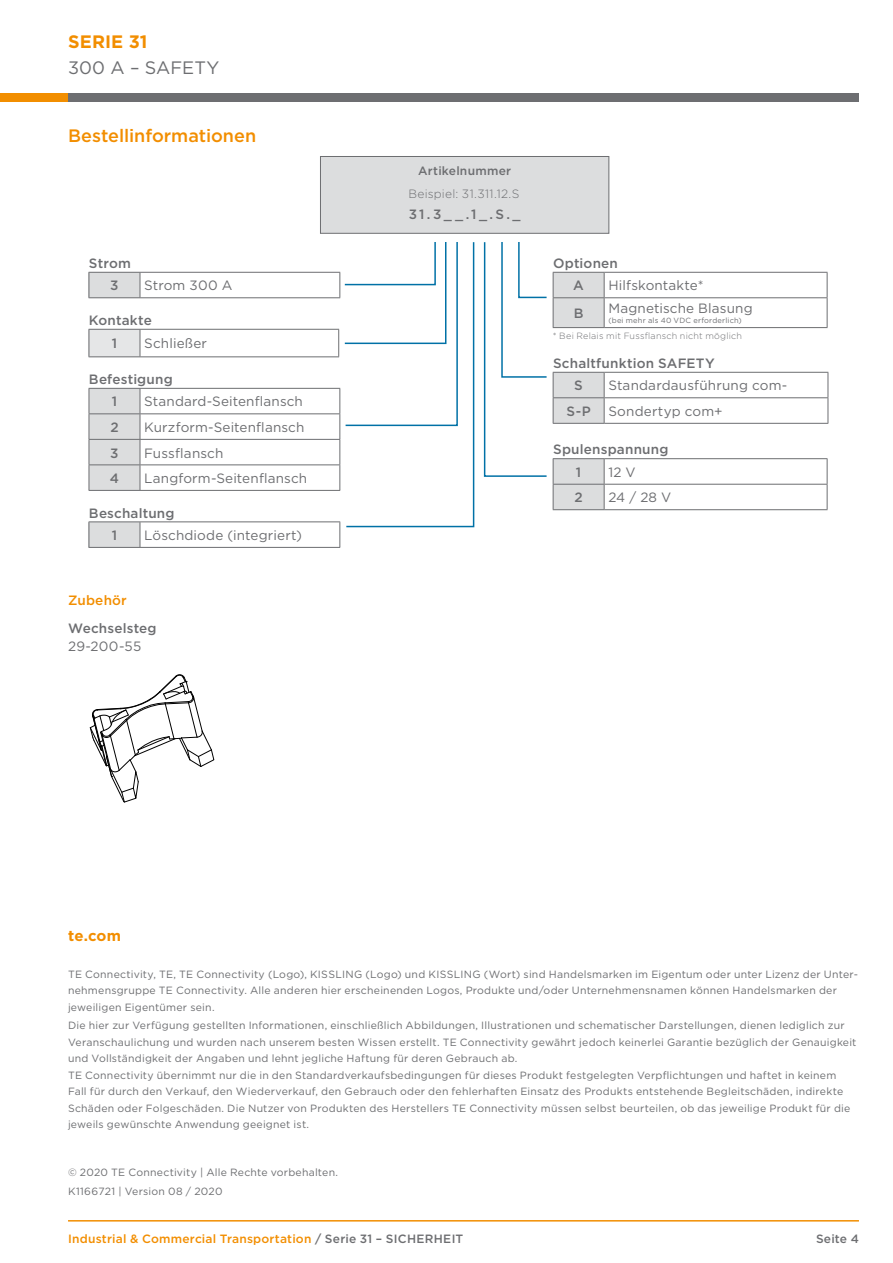
<style>
.page{position:relative;width:893px;height:1263px;background:#fff}
.page>*{position:absolute;margin:0;border:0;box-sizing:border-box;transform-origin:0 0}
.t1{font:500 18px "Gotham";color:#f28e00}
.t2{font:18px "Gotham";color:#6d6e71}
.t3{font:700 18px "Gotham";letter-spacing:.005em;color:#f28e00}
.t4{font:700 15px "Gotham";color:#f28e00}
.t5{font:13.5px "Gotham";letter-spacing:.01em;color:#6d6e71}
.t6{font:500 13.5px/22.4px "Gotham";letter-spacing:.015em;color:#6d6e71}
.t7{font:500 13.5px "Gotham";letter-spacing:.015em;color:#f28e00}
.t8{font:500 12px "Gotham";letter-spacing:.02em;color:#f28e00}
.t9{font:300 12px "Gotham";letter-spacing:.02em;color:#6d6e71}
.t10{font:500 12px "Gotham";letter-spacing:.02em;color:#6d6e71}
.t11{font:10.5px/16.5px "Gotham";letter-spacing:.02em;color:#6d6e71}
.t12{font:300 9px "Gotham";letter-spacing:.025em;color:#6d6e71}
.t13{font:7.5px "Gotham";letter-spacing:.03em;color:#6d6e71}
.s1{color:#6d6e71}
</style>
<div class="page">
<hr style="left:68px;top:1220px;width:791px;height:1px;background:#f28e00">
<div style="left:0;top:94px;width:68px;height:8px;background:#f28e00"></div>
<div style="left:68px;top:94px;width:791px;height:8px;background:#6d6e71"></div>
<div style="left:320px;top:156px;width:289px;height:77px;background:#dcddde"></div>
<div style="left:320px;top:156px;width:289px;height:78px;border:1px solid #6d6e71"></div>
<div style="left:89px;top:272px;width:51px;height:26px;background:#dcddde"></div>
<hr style="left:89px;top:272px;width:51px;height:1px;background:#6d6e71">
<svg style="left:89px;top:273px;width:1px;height:24px"></svg>
<hr style="left:140px;top:272px;width:200px;height:1px;background:#6d6e71">
<svg style="left:140px;top:273px;width:1px;height:24px"></svg>
<hr style="left:89px;top:297px;width:51px;height:1px;background:#6d6e71">
<hr style="left:140px;top:297px;width:200px;height:1px;background:#6d6e71">
<hr style="left:140px;top:388px;width:200px;height:1px;background:#6d6e71">
<hr style="left:140px;top:413px;width:200px;height:1px;background:#6d6e71">
<hr style="left:140px;top:439px;width:200px;height:1px;background:#6d6e71">
<hr style="left:140px;top:464px;width:200px;height:1px;background:#6d6e71">
<svg style="left:89px;top:388px;width:52px;height:102px;background:#d4d5d7"></svg>
<hr style="left:89px;top:490px;width:51px;height:1px;background:#6d6e71">
<hr style="left:140px;top:490px;width:200px;height:1px;background:#6d6e71">
<hr style="left:604px;top:372px;width:224px;height:1px;background:#6d6e71">
<hr style="left:604px;top:397px;width:224px;height:1px;background:#6d6e71">
<svg style="left:828px;top:373px;width:1px;height:50px"></svg>
<hr style="left:604px;top:423px;width:224px;height:1px;background:#6d6e71">
<div style="left:89px;top:329px;width:51px;height:28px;background:#e5e6e7"></div>
<hr style="left:89px;top:329px;width:51px;height:1px;background:#6d6e71">
<svg style="left:89px;top:330px;width:1px;height:26px"></svg>
<hr style="left:140px;top:329px;width:199px;height:1px;background:#6d6e71">
<svg style="left:140px;top:330px;width:1px;height:26px"></svg>
<hr style="left:89px;top:356px;width:51px;height:1px;background:#6d6e71">
<hr style="left:140px;top:356px;width:199px;height:1px;background:#6d6e71">
<div style="left:89px;top:522px;width:51px;height:25px;background:#dcddde"></div>
<hr style="left:89px;top:521px;width:51px;height:1px;background:#6d6e71">
<svg style="left:89px;top:522px;width:1px;height:25px"></svg>
<hr style="left:140px;top:521px;width:200px;height:1px;background:#6d6e71">
<svg style="left:140px;top:522px;width:1px;height:25px"></svg>
<hr style="left:89px;top:547px;width:51px;height:1px;background:#6d6e71">
<hr style="left:140px;top:547px;width:200px;height:1px;background:#6d6e71">
<hr style="left:604px;top:272px;width:223px;height:1px;background:#6d6e71">
<hr style="left:604px;top:297px;width:223px;height:1px;background:#6d6e71">
<svg style="left:827px;top:273px;width:1px;height:54px"></svg>
<hr style="left:604px;top:327px;width:223px;height:1px;background:#6d6e71">
<svg style="left:338px;top:242px;width:137px;height:305px"></svg>
<hr style="left:604px;top:458px;width:223px;height:1px;background:#6d6e71">
<hr style="left:604px;top:484px;width:223px;height:1px;background:#6d6e71">
<svg style="left:483px;top:242px;width:122px;height:268px"></svg>
<svg style="left:827px;top:459px;width:1px;height:50px"></svg>
<hr style="left:553px;top:509px;width:51px;height:1px;background:#6d6e71">
<hr style="left:604px;top:509px;width:223px;height:1px;background:#6d6e71">
<svg style="left:90px;top:674px;width:124px;height:129px"></svg>
<h1 class="t3" style="left:68px;top:30px;width:81px">SERIE 31</h1>
<h1 class="t2" style="left:68px;top:56px;width:153px">300 A – SAFETY</h1>
<h1 class="t1" style="left:68px;top:124px;width:190px">Bestellinformationen</h1>
<p class="t6" style="left:110px;top:252px;width:22px;text-indent:-21px">Strom<br>3</p>
<p class="t5" style="left:144px;top:277px;width:90px">Strom 300 A</p>
<p class="t6" style="left:112px;top:308px;width:42px;line-height:23.4px;text-indent:-23px">Kontakte<br>1</p>
<p class="t5" style="left:144px;top:335px;width:64px">Schließer</p>
<p class="t6" style="left:112px;top:368px;width:62px;text-indent:-23px">Befestigung<br>1</p>
<p class="t5" style="left:144px;top:393px;width:160px">Standard-Seitenflansch</p>
<p class="t6" style="left:110px;top:416px;width:10px">2</p>
<p class="t5" style="left:144px;top:419px;width:162px">Kurzform-Seitenflansch</p>
<p class="t6" style="left:110px;top:441px;width:10px">3</p>
<p class="t5" style="left:144px;top:444px;width:81px">Fussflansch</p>
<p class="t6" style="left:110px;top:467px;width:11px">4</p>
<p class="t5" style="left:144px;top:470px;width:164px">Langform-Seitenflansch</p>
<p class="t6" style="left:112px;top:501px;width:64px;text-indent:-23px">Beschaltung<br>1</p>
<p class="t5" style="left:144px;top:527px;width:159px">Löschdiode (integriert)</p>
<p class="t7" style="left:68px;top:591px;width:60px">Zubehör</p>
<p class="t6" style="left:68px;top:617px;width:90px">Wechselsteg</p>
<p class="t5" style="left:68px;top:638px;width:75px">29-200-55</p>
<p class="t10" style="left:418px;top:163px;width:94px">Artikelnummer</p>
<p class="t6" style="left:409px;top:203px;width:113px">31.3__.1_.S._</p>
<p class="t9" style="left:408px;top:186px;width:112px">Beispiel: 31.311.12.S</p>
<p class="t6" style="left:573px;top:252px;width:46px;text-indent:-20px">Optionen<br>A</p>
<p class="t5" style="left:608px;top:277px;width:97px">Hilfskontakte*</p>
<p class="t6" style="left:574px;top:302px;width:11px">B</p>
<p class="t5" style="left:608px;top:299px;width:146px">Magnetische Blasung</p>
<p class="t13" style="left:608px;top:316px;width:135px">(bei mehr als 40 VDC erforderlich)</p>
<p class="t12" style="left:553px;top:330px;width:191px">* Bei Relais mit Fussflansch nicht möglich</p>
<p class="t6" style="left:574px;top:352px;width:142px;text-indent:-21px">Schaltfunktion SAFETY<br>S</p>
<p class="t5" style="left:608px;top:377px;width:180px">Standardausführung com-</p>
<p class="t6" style="left:567px;top:400px;width:26px">S-P</p>
<p class="t5" style="left:608px;top:402px;width:116px">Sondertyp com+</p>
<p class="t6" style="left:576px;top:438px;width:94px;text-indent:-23px">Spulenspannung<br>1</p>
<p class="t5" style="left:608px;top:463px;width:29px">12 V</p>
<p class="t6" style="left:574px;top:486px;width:10px">2</p>
<p class="t5" style="left:608px;top:489px;width:64px">24 / 28 V</p>
<h2 class="t4" style="left:68px;top:925px;width:54px">te.com</h2>
<p class="t11" style="left:68px;top:965px;width:791px">TE Connectivity, TE, TE Connectivity (Logo), KISSLING (Logo) und KISSLING (Wort) sind Handelsmarken im Eigentum oder unter Lizenz der Unter&shy;nehmensgruppe TE Connectivity. Alle anderen hier erscheinenden Logos, Produkte und/oder Unternehmensnamen können Handelsmarken der jeweiligen Eigentümer sein.</p>
<p class="t11" style="left:68px;top:1017px;width:790px">Die hier zur Verfügung gestellten Informationen, einschließlich Abbildungen, Illustrationen und schematischer Darstellungen, dienen lediglich zur Veranschaulichung und wurden nach unserem besten Wissen erstellt. TE Connectivity gewährt jedoch keinerlei Garantie bezüglich der Genauigkeit und Vollständigkeit der Angaben und lehnt jegliche Haftung für deren Gebrauch ab.<br>TE Connectivity übernimmt nur die in den Standardverkaufsbedingungen für dieses Produkt festgelegten Verpflichtungen und haftet in keinem Fall für durch den Verkauf, den Wiederverkauf, den Gebrauch oder den fehlerhaften Einsatz des Produkts entstehende Begleitschäden, indirekte Schäden oder Folgeschäden. Die Nutzer von Produkten des Herstellers TE Connectivity müssen selbst beurteilen, ob das jeweilige Produkt für die jeweils gewünschte Anwendung geeignet ist.</p>
<p class="t11" style="left:68px;top:1163px;width:272px;line-height:18.6px">© 2020 TE Connectivity | Alle Rechte vorbehalten.<br>K1166721 | Version 08 / 2020</p>
<p class="t8" style="left:68px;top:1231px;width:397px">Industrial &amp; Commercial Transportation <span class="s1">/ Serie 31 – SICHERHEIT</span></p>
<p class="t10" style="left:816px;top:1231px;width:44px">Seite 4</p>
</div>
